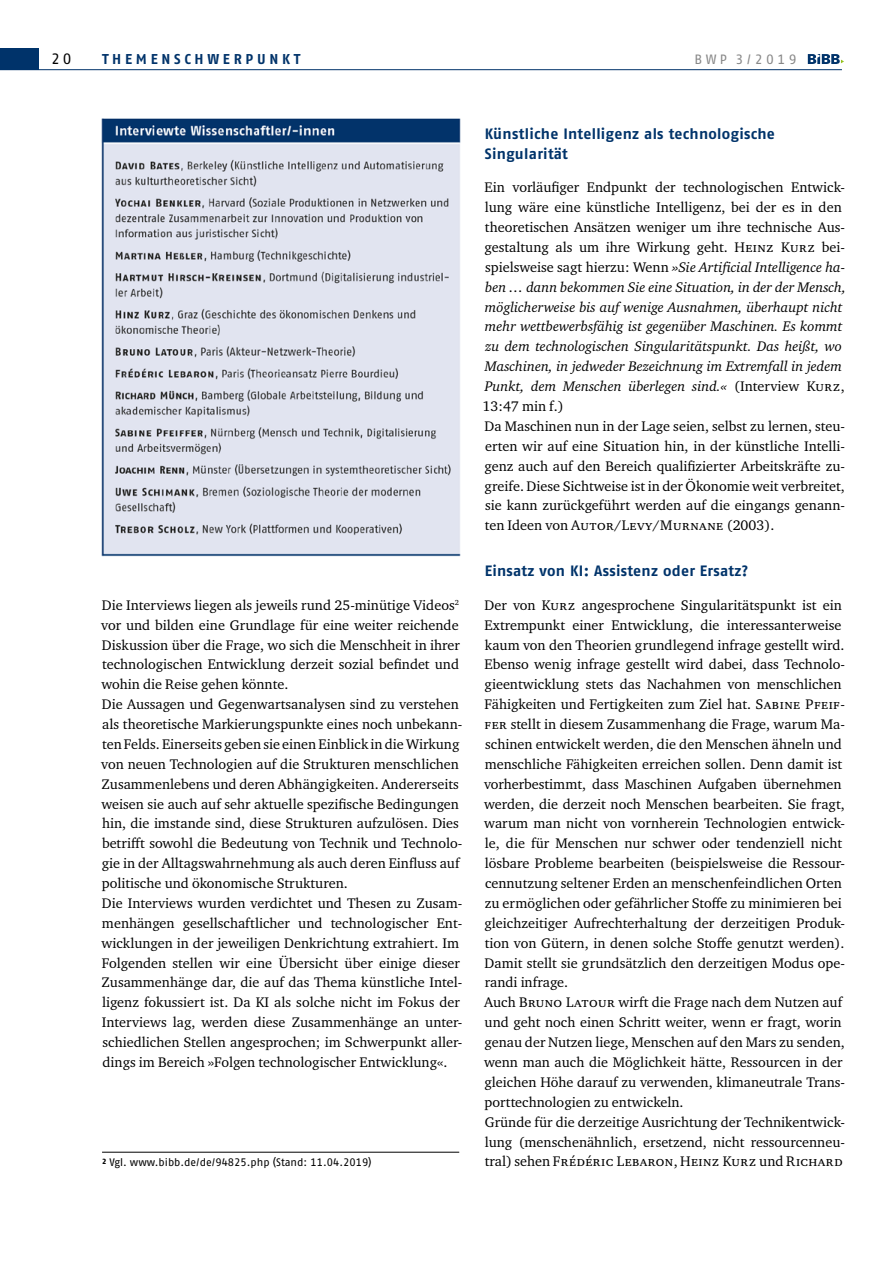
<style>
.page{position:relative;width:893px;height:1263px;background:#fff}
.page>*{position:absolute;margin:0;border:0;box-sizing:border-box;transform-origin:0 0}
.t1{font:700 15px/19.8px "Fago No";letter-spacing:.02em;color:#00336a}
.t2{font:15px "Fago No Regular Tf";color:#000}
.t3{font:14.25px/20px "Charter ITC Pro";color:#000}
.t4{font:italic 14.25px/20px "Charter ITC Pro";color:#000}
.t5{font:700 14.25px "Fago No";letter-spacing:.26em;color:#00336a}
.t6{font:13.5px "Fago No Regular Tf";letter-spacing:.26em;color:#878787}
.t7{font:10.8px "Fago No Regular Tf";color:#000}
.s1{font-style:normal}
</style>
<div class="page">
<hr style="left:0;top:69px;width:842px;height:1px;background:#00336a">
<hr style="left:102px;top:1152px;width:357px;height:1px;background:#000">
<div style="left:0;top:48px;width:38px;height:22px;background:#00336a"></div>
<svg style="left:808px;top:54px;width:36px;height:10px"></svg>
<img style="left:101px;top:118px;width:360px;height:439px">
<p class="t2" style="left:51px;top:50px;width:22px">20</p>
<p class="t5" style="left:102px;top:50px;width:200px">THEMENSCHWERPUNKT</p>
<p class="t6" style="left:694px;top:51px;width:104px">BWP 3/2019</p>
<p class="t3" style="left:101px;top:595px;width:362px">Die Interviews liegen als jeweils rund 25-minütige Videos<sup>2 </sup>vor und bilden eine Grundlage für eine weiter reichende Diskussion über die Frage, wo sich die Menschheit in ihrer technologischen Entwicklung derzeit sozial befindet und wohin die Reise gehen könnte.<br>Die Aussagen und Gegenwartsanalysen sind zu verstehen als theoretische Markierungspunkte eines noch unbekann&shy;ten Felds. Einerseits geben sie einen Einblick in die Wirkung von neuen Technologien auf die Strukturen menschlichen Zusammenlebens und deren Abhängigkeiten. Andererseits weisen sie auch auf sehr aktuelle spezifische Bedingungen hin, die imstande sind, diese Strukturen aufzulösen. Dies betrifft sowohl die Bedeutung von Technik und Technolo&shy;gie in der Alltagswahrnehmung als auch deren Einfluss auf politische und ökonomische Strukturen.<br>Die Interviews wurden verdichtet und Thesen zu Zusam&shy;menhängen gesellschaftlicher und technologischer Ent&shy;wicklungen in der jeweiligen Denkrichtung extrahiert. Im Folgenden stellen wir eine Übersicht über einige dieser Zusammenhänge dar, die auf das Thema künstliche Intel&shy;ligenz fokussiert ist. Da KI als solche nicht im Fokus der Interviews lag, werden diese Zusammenhänge an unter&shy;schiedlichen Stellen angesprochen; im Schwerpunkt aller&shy;dings im Bereich »Folgen technologischer Entwicklung«.</p>
<p class="t7" style="left:102px;top:1156px;width:271px"><sup>2</sup> Vgl. www.bibb.de/de/94825.php (Stand: 11.04.2019)</p>
<p class="t1" style="left:485px;top:123px;width:292px">Künstliche Intelligenz als technologische<br>Singularität</p>
<p class="t4" style="left:485px;top:177px;width:363px"><span class="s1">Ein vorläufiger Endpunkt der technologischen Entwick&shy;lung wäre eine künstliche Intelligenz, bei der es in den theoretischen Ansätzen weniger um ihre technische Aus&shy;gestaltung als um ihre Wirkung geht. Heinz Kurz bei&shy;spielsweise sagt hierzu: Wenn</span> »Sie Artificial Intelligence ha&shy;ben … dann bekommen Sie eine Situation, in der der Mensch, möglicherweise bis auf wenige Ausnahmen, überhaupt nicht mehr wettbewerbsfähig ist gegenüber Maschinen. Es kommt zu dem technologischen Singularitätspunkt. Das heißt, wo Maschinen, in jedweder Bezeichnung im Extremfall in jedem Punkt, dem Menschen überlegen sind.« <span class="s1">(Interview Kurz,</span></p>
<p class="t3" style="left:483px;top:396px;width:364px">13:47 min f.)<br>Da Maschinen nun in der Lage seien, selbst zu lernen, steu&shy;erten wir auf eine Situation hin, in der künstliche Intelli&shy;genz auch auf den Bereich qualifizierter Arbeitskräfte zu&shy;greife. Diese Sichtweise ist in der Ökonomie weit verbreitet, sie kann zurückgeführt werden auf die eingangs genann&shy;ten Ideen von Autor/Levy/Murnane (2003).</p>
<p class="t1" style="left:485px;top:561px;width:265px">Einsatz von KI: Assistenz oder Ersatz?</p>
<p class="t3" style="left:484px;top:595px;width:362px">Der von Kurz angesprochene Singularitätspunkt ist ein Extrempunkt einer Entwicklung, die interessanterweise kaum von den Theorien grundlegend infrage gestellt wird.<br>Ebenso wenig infrage gestellt wird dabei, dass Technolo&shy;gieentwicklung stets das Nachahmen von menschlichen Fähigkeiten und Fertigkeiten zum Ziel hat. Sabine Pfeif&shy;fer stellt in diesem Zusammenhang die Frage, warum Ma&shy;schinen entwickelt werden, die den Menschen ähneln und menschliche Fähigkeiten erreichen sollen. Denn damit ist vorherbestimmt, dass Maschinen Aufgaben übernehmen werden, die derzeit noch Menschen bearbeiten. Sie fragt, warum man nicht von vornherein Technologien entwick&shy;le, die für Menschen nur schwer oder tendenziell nicht lösbare Probleme bearbeiten (beispielsweise die Ressour&shy;cennutzung seltener Erden an menschenfeindlichen Orten zu ermöglichen oder gefährlicher Stoffe zu minimieren bei gleichzeitiger Aufrechterhaltung der derzeitigen Produk&shy;tion von Gütern, in denen solche Stoffe genutzt werden).<br>Damit stellt sie grundsätzlich den derzeitigen Modus ope&shy;randi infrage.<br>Auch Bruno Latour wirft die Frage nach dem Nutzen auf und geht noch einen Schritt weiter, wenn er fragt, worin genau der Nutzen liege, Menschen auf den Mars zu senden, wenn man auch die Möglichkeit hätte, Ressourcen in der gleichen Höhe darauf zu verwenden, klimaneutrale Trans&shy;porttechnologien zu entwickeln.<br>Gründe für die derzeitige Ausrichtung der Technikentwick&shy;lung (menschenähnlich, ersetzend, nicht ressourcenneu&shy;tral) sehen Frédéric Lebaron, Heinz Kurz und Richard</p>
</div>
